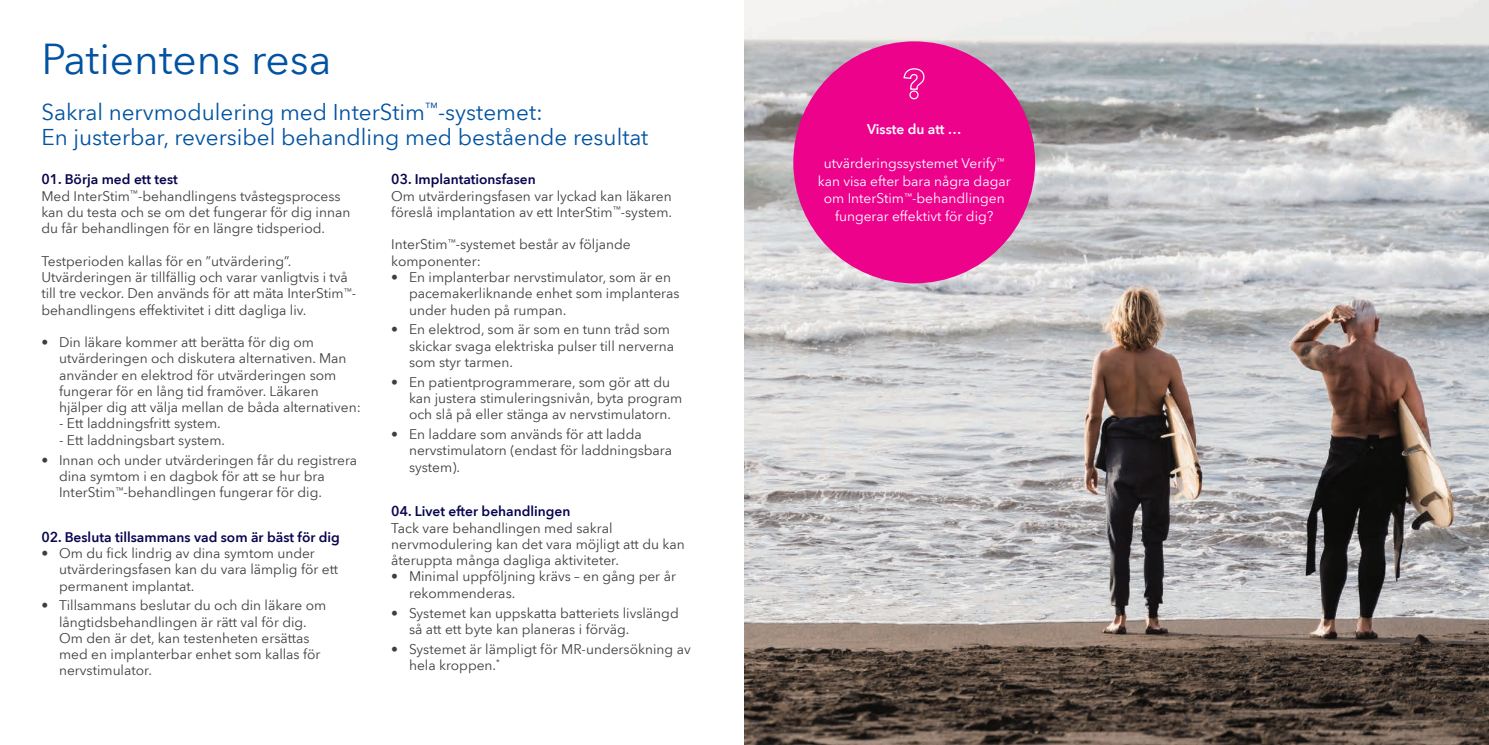
<style>
.page{position:relative;width:1489px;height:745px;background:#fff}
.page>*{position:absolute;margin:0;border:0;box-sizing:border-box;transform-origin:0 0}
.t1{font:42.5px "Avenir Next World";color:#0152a1}
.t2{font:22.5px/24.8px "Avenir Next World";color:#0152a1}
.t3{font:13.75px/16.2px "Avenir Next World";color:#3e3e3f}
.t4{font:13.75px/17.5px "Avenir Next World";color:#fff;text-align:center}
.t5{font:600 13.75px "Avenir Next World";color:#08054f}
.t6{font:600 13.75px "Avenir Next World";color:#fff}
.s1{font-weight:600;color:#08054f}
</style>
<div class="page">
<img style="left:744px;top:0;width:744px;height:744px">
<div style="left:793px;top:41px;width:242px;height:242px;background:#ed028c;border-radius:50%"></div>
<svg style="left:903px;top:68px;width:22px;height:32px"></svg>
<h1 class="t1" style="left:41px;top:25px;width:291px">Patientens resa</h1>
<h2 class="t2" style="left:41px;top:100px;width:608px">Sakral nervmodulering med InterStim<sup>™</sup>-systemet:<br>En justerbar, reversibel behandling med bestående resultat</h2>
<p class="t3" style="left:41px;top:171px;width:310px"><span class="s1">01. Börja med ett test<br></span>Med InterStim<sup>™</sup>-behandlingens tvåstegsprocess kan du testa och se om det fungerar för dig innan du får behandlingen för en längre tidsperiod.</p>
<p class="t3" style="left:41px;top:253px;width:316px">Testperioden kallas för en ”utvärdering”.<br>Utvärderingen är tillfällig och varar vanligtvis i två till tre veckor. Den används för att mäta InterStim<sup>™</sup>- behandlingens effektivitet i ditt dagliga liv.</p>
<p class="t3" style="left:59px;top:334px;width:303px;text-indent:-18px">• Din läkare kommer att berätta för dig om utvärderingen och diskutera alternativen. Man använder en elektrod för utvärderingen som fungerar för en lång tid framöver. Läkaren hjälper dig att välja mellan de båda alternativen:</p>
<p class="t3" style="left:59px;top:415px;width:163px">- Ett laddningsfritt system.</p>
<p class="t3" style="left:59px;top:431px;width:168px">- Ett laddningsbart system.</p>
<p class="t3" style="left:59px;top:451px;width:299px;text-indent:-18px">• Innan och under utvärderingen får du registrera dina symtom i en dagbok för att se hur bra<br>InterStim<sup>™</sup>-behandlingen fungerar för dig.</p>
<p class="t5" style="left:41px;top:528px;width:300px">02. Besluta tillsammans vad som är bäst för dig</p>
<p class="t3" style="left:59px;top:545px;width:281px;text-indent:-18px">• Om du fick lindrig av dina symtom under utvärderingsfasen kan du vara lämplig för ett permanent implantat.</p>
<p class="t3" style="left:59px;top:597px;width:269px;text-indent:-18px">• Tillsammans beslutar du och din läkare om långtidsbehandlingen är rätt val för dig.<br>Om den är det, kan testenheten ersättas med en implanterbar enhet som kallas för nervstimulator.</p>
<p class="t5" style="left:391px;top:171px;width:146px">03. Implantationsfasen</p>
<p class="t3" style="left:391px;top:188px;width:282px">Om utvärderingsfasen var lyckad kan läkaren föreslå implantation av ett InterStim<sup>™</sup>-system.</p>
<p class="t3" style="left:391px;top:236px;width:241px">InterStim<sup>™</sup>-systemet består av följande komponenter:</p>
<p class="t3" style="left:409px;top:269px;width:272px;text-indent:-18px">• En implanterbar nervstimulator, som är en pacemakerliknande enhet som implanteras under huden på rumpan.</p>
<p class="t3" style="left:409px;top:321px;width:266px;text-indent:-18px">• En elektrod, som är som en tunn tråd som skickar svaga elektriska pulser till nerverna som styr tarmen.</p>
<p class="t3" style="left:409px;top:374px;width:275px;text-indent:-18px">• En patientprogrammerare, som gör att du kan justera stimuleringsnivån, byta program och slå på eller stänga av nervstimulatorn.</p>
<p class="t3" style="left:409px;top:426px;width:264px;text-indent:-18px">• En laddare som används för att ladda nervstimulatorn (endast för laddningsbara system).</p>
<p class="t5" style="left:391px;top:503px;width:181px">04. Livet efter behandlingen</p>
<p class="t3" style="left:391px;top:519px;width:295px">Tack vare behandlingen med sakral nervmodulering kan det vara möjligt att du kan återuppta många dagliga aktiviteter.</p>
<p class="t3" style="left:409px;top:568px;width:268px;text-indent:-18px">• Minimal uppföljning krävs – en gång per år rekommenderas.</p>
<p class="t3" style="left:409px;top:604px;width:271px;text-indent:-18px">• Systemet kan uppskatta batteriets livslängd så att ett byte kan planeras i förväg.</p>
<p class="t3" style="left:409px;top:640px;width:283px;text-indent:-18px">• Systemet är lämpligt för MR-undersökning av hela kroppen.<sup>*</sup></p>
<p class="t6" style="left:867px;top:121px;width:96px">Visste du att …</p>
<p class="t4" style="left:817px;top:155px;width:194px">utvärderingssystemet Verify<sup>™ </sup>kan visa efter bara några dagar om InterStim<sup>™</sup>-behandlingen fungerar effektivt för dig?</p>
</div>
